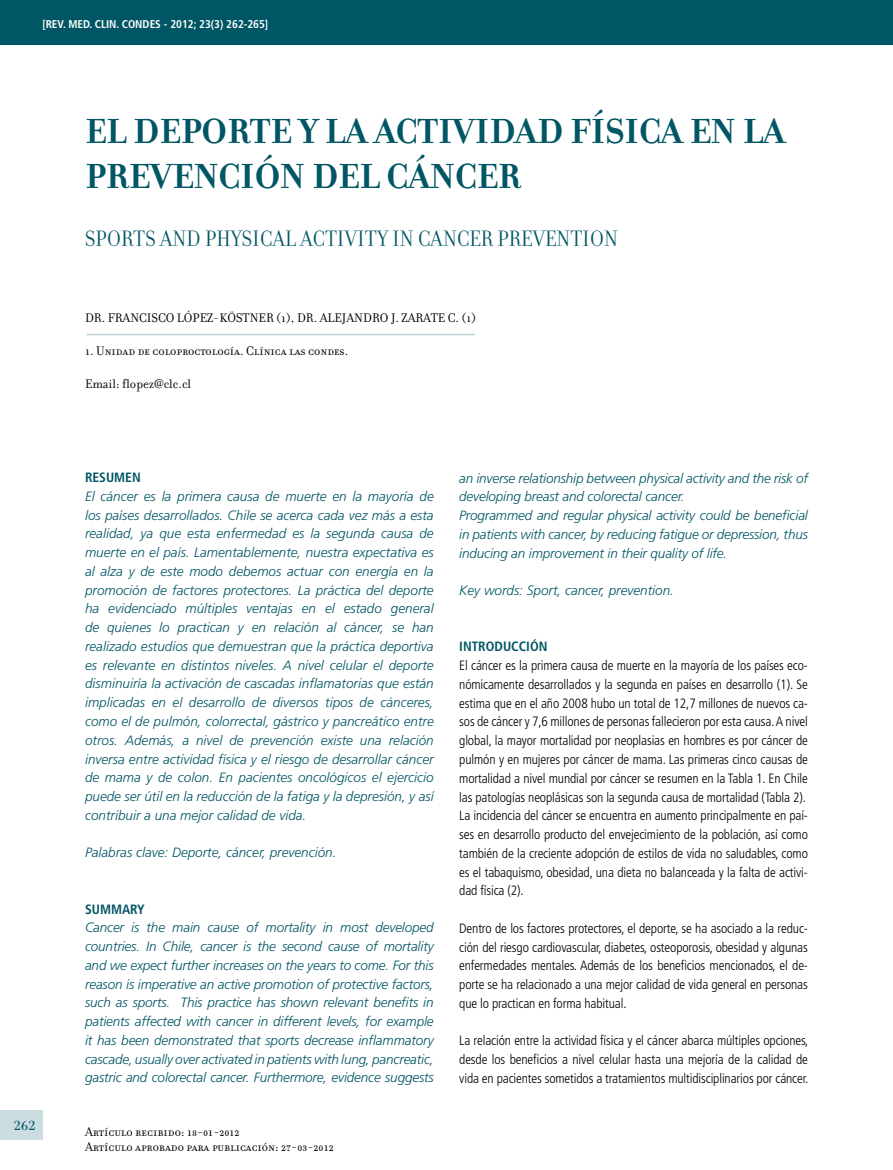
<style>
.page{position:relative;width:893px;height:1170px;background:#fff}
.page>*{position:absolute;margin:0;border:0;box-sizing:border-box;transform-origin:0 0}
.t1{font:700 37.5px/45px "Filosofia";color:#005664}
.t2{font:24px "Filosofia Grand Caps";letter-spacing:.02em;color:#005664}
.t3{font:19.5px "Filosofia Grand Caps";color:#005664;scale:1.1 1}
.t4{font:italic 300 13.5px/18.8px "Frutiger";letter-spacing:-.01em;color:#005664;text-align:justify}
.t5{font:300 condensed 13.5px/18.8px "Frutiger";letter-spacing:-.01em;color:#000;text-align:justify}
.t6{font:13.5px/15.8px "Filosofia Small Caps";color:#000}
.t7{font:700 condensed 13.5px "Frutiger";color:#005664}
.t8{font:13.5px "Filosofia";color:#000}
.t9{font:700 condensed 11.25px "Frutiger";color:#fff}
.s1{font-family:"Filosofia"}
</style>
<div class="page">
<div style="left:0;top:1110px;width:43px;height:30px;background:#cbdde0"></div>
<div style="left:0;top:0;width:893px;height:44px;background:#005664"></div>
<hr style="left:87px;top:334px;width:388px;height:1px;background:#bcd2d6">
<p class="t9" style="left:42px;top:17px;width:227px">[REV. MED. CLIN. CONDES - 2012; 23(3) 262-265]</p>
<h1 class="t1" style="left:85px;top:109px;width:701px">EL DEPORTE Y LA ACTIVIDAD FÍSICA EN LA<br>PREVENCIÓN DEL CÁNCER</h1>
<h2 class="t2" style="left:85px;top:225px;width:534px">SPORTS AND PHYSICAL ACTIVITY IN CANCER PREVENTION</h2>
<p class="t6" style="left:85px;top:310px;width:393px">Dr. Francisco L<span class="s1">ó</span>pez-K<span class="s1">ö</span>stner (1), dr. Alejandro J. Zarate C. (1)</p>
<p class="t6" style="left:85px;top:343px;width:265px">1. Unidad de coloproctología. Clínica las condes.</p>
<p class="t8" style="left:85px;top:376px;width:108px">Email: flopez@clc.cl</p>
<h3 class="t3" style="left:14px;top:1113px;width:22px">262</h3>
<p class="t7" style="left:85px;top:469px;width:57px">RESUMEN</p>
<p class="t4" style="left:85px;top:486px;width:350px">El cáncer es la primera causa de muerte en la mayoría de los países desarrollados. Chile se acerca cada vez más a esta realidad, ya que esta enfermedad es la segunda causa de muerte en el país. Lamentablemente, nuestra expectativa es al alza y de este modo debemos actuar con energía en la promoción de factores protectores. La práctica del deporte ha evidenciado múltiples ventajas en el estado general de quienes lo practican y en relación al cáncer, se han realizado estudios que demuestran que la práctica deportiva es relevante en distintos niveles. A nivel celular el deporte disminuiría la activación de cascadas inflamatorias que están implicadas en el desarrollo de diversos tipos de cánceres, como el de pulmón, colorrectal, gástrico y pancreático entre otros. Además, a nivel de prevención existe una relación inversa entre actividad física y el riesgo de desarrollar cáncer de mama y de colon. En pacientes oncológicos el ejercicio puede ser útil en la reducción de la fatiga y la depresión, y así contribuir a una mejor calidad de vida.</p>
<p class="t4" style="left:85px;top:843px;width:253px">Palabras clave: Deporte, cáncer, prevención.</p>
<p class="t7" style="left:85px;top:900px;width:18px">SUMM</p>
<p class="t7" style="left:122px;top:900px;width:24px">ARY</p>
<p class="t4" style="left:85px;top:918px;width:350px">Cancer is the main cause of mortality in most developed countries. In Chile, cancer is the second cause of mortality and we expect further increases on the years to come. For this reason is imperative an active promotion of protective factors, such as sports. This practice has shown relevant benefits in patients affected with cancer in different levels, for example it has been demonstrated that sports decrease inflammatory cascade, usually over activated in patients with lung, pancreatic, gastric and colorectal cancer. Furthermore, evidence suggests</p>
<p class="t6" style="left:85px;top:1123px;width:250px">Artículo recibido: 18-01-2012<br>Artículo aprobado para publicación: 27-03-2012</p>
<p class="t4" style="left:459px;top:468px;width:350px;text-align:left">an inverse relationship between physical activity and the risk of developing breast and colorectal cancer.<br>Programmed and regular physical activity could be beneficial in patients with cancer, by reducing fatigue or depression, thus inducing an improvement in their quality of life.</p>
<p class="t4" style="left:459px;top:581px;width:216px">Key words: Sport, cancer, prevention.</p>
<p class="t7" style="left:459px;top:638px;width:90px">INTRODUCCIÓN</p>
<p class="t5" style="left:459px;top:656px;width:350px;text-align:left">El cáncer es la primera causa de muerte en la mayoría de los países eco&shy;nómicamente desarrollados y la segunda en países en desarrollo (1). Se estima que en el año 2008 hubo un total de 12,7 millones de nuevos ca&shy;sos de cáncer y 7,6 millones de personas fallecieron por esta causa. A nivel global, la mayor mortalidad por neoplasias en hombres es por cáncer de pulmón y en mujeres por cáncer de mama. Las primeras cinco causas de mortalidad a nivel mundial por cáncer se resumen en la Tabla 1. En Chile las patologías neoplásicas son la segunda causa de mortalidad (Tabla 2).<br>La incidencia del cáncer se encuentra en aumento principalmente en paí&shy;ses en desarrollo producto del envejecimiento de la población, así como también de la creciente adopción de estilos de vida no saludables, como es el tabaquismo, obesidad, una dieta no balanceada y la falta de activi&shy;dad física (2).</p>
<p class="t5" style="left:459px;top:918px;width:350px">Dentro de los factores protectores, el deporte, se ha asociado a la reduc&shy;ción del riesgo cardiovascular, diabetes, osteoporosis, obesidad y algunas enfermedades mentales. Además de los beneficios mencionados, el de&shy;porte se ha relacionado a una mejor calidad de vida general en personas que lo practican en forma habitual.</p>
<p class="t5" style="left:459px;top:1031px;width:351px">La relación entre la actividad física y el cáncer abarca múltiples opciones, desde los beneficios a nivel celular hasta una mejoría de la calidad de vida en pacientes sometidos a tratamientos multidisciplinarios por cáncer.</p>
</div>
